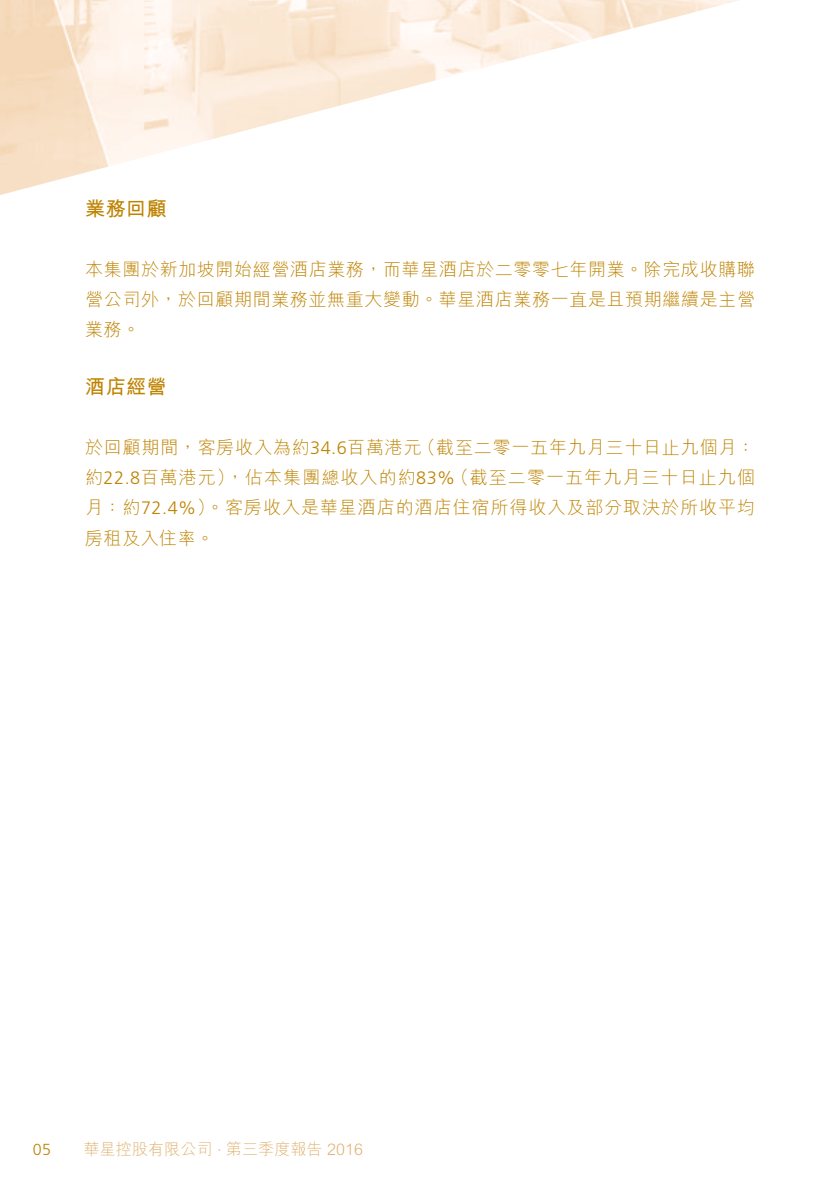
<style>
.page{position:relative;width:840px;height:1191px;background:#fff}
.page>*{position:absolute;margin:0;border:0;box-sizing:border-box;transform-origin:0 0}
.t1{font:700 20px "M Hei HK";letter-spacing:.03em;color:#be8300}
.t2{font:300 18px/30px "M Hei HK";letter-spacing:.045em;color:#be8300;text-align:justify}
.t3{font:300 16px "M Hei HK";letter-spacing:.005em;color:#e0b271}
.t4{font:300 16px "Frutiger LT Std";color:#be8300}
.s1{font-family:"Frutiger LT Std"}
</style>
<div class="page">
<img style="left:0;top:0;width:739px;height:195px">
<p class="t1" style="left:85px;top:194px;width:83px">業務回顧</p>
<p class="t2" style="left:85px;top:254px;width:671px">本集團於新加坡開始經營酒店業務，而華星酒店於二零零七年開業。除完成收購聯營公司外，於回顧期間業務並無重大變動。華星酒店業務一直是且預期繼續是主營業務。</p>
<p class="t1" style="left:85px;top:372px;width:83px">酒店經營</p>
<p class="t2" style="left:85px;top:432px;width:338px">於回顧期間，客房收入為約<span class="s1">34.6</span>百萬港元</p>
<p class="t2" style="left:417px;top:432px;width:338px">（截至二零一五年九月三十日止九個月：</p>
<p class="t2" style="left:85px;top:462px;width:671px;text-align:left">約<span class="s1">22.8</span>百萬港元，）佔本集團總收入的約<span class="s1">83%<br></span>月：約<span class="s1">72.4%</span>）。客房收入是華星酒店的酒店住宿所得收入及部分取決於所收平均房租及入住率。</p>
<p class="t2" style="left:451px;top:462px;width:305px">（截至二零一五年九月三十日止九個</p>
<p class="t4" style="left:33px;top:1140px;width:20px">05</p>
<p class="t3" style="left:84px;top:1138px;width:281px">華星控股有限公司 <span class="s1">·</span> 第三季度報告 2016</p>
</div>
